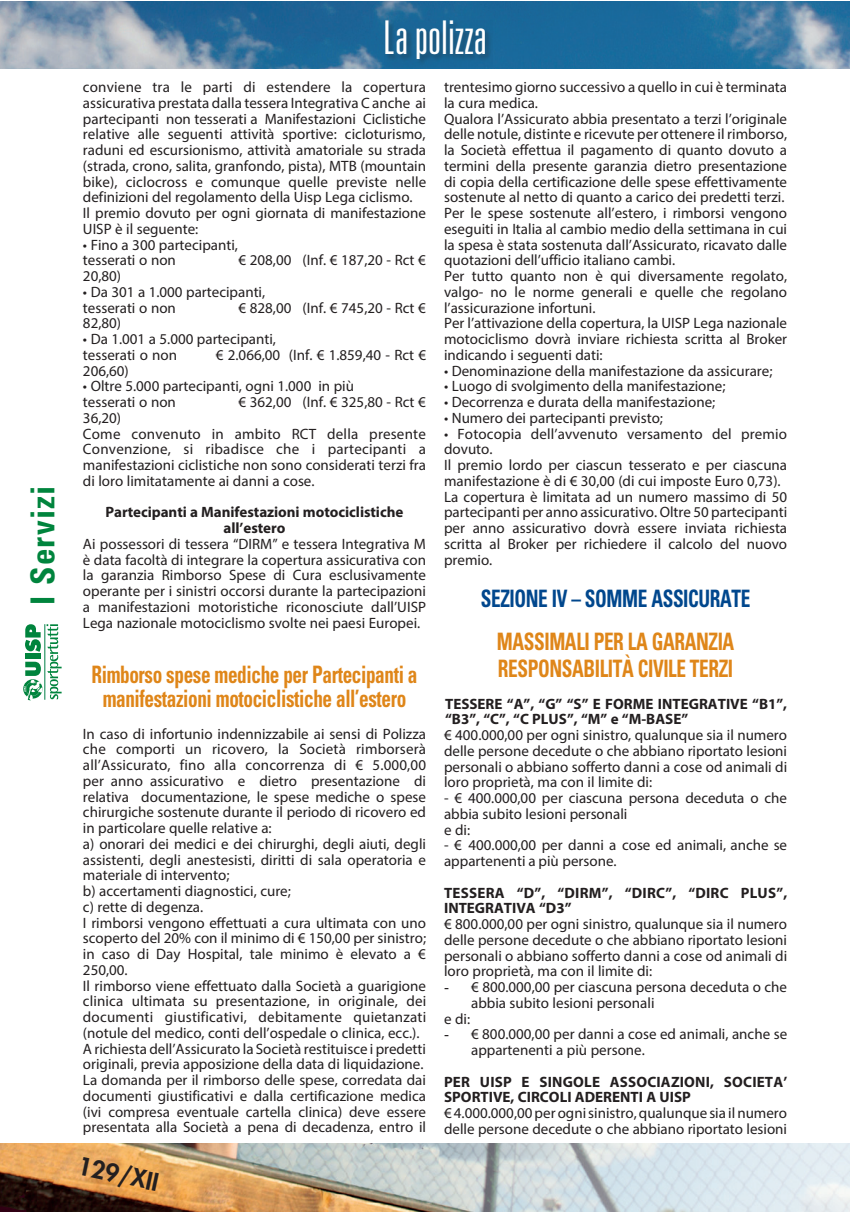
<style>
.page{position:relative;width:851px;height:1212px;background:#fff}
.page>*{position:absolute;margin:0;border:0;box-sizing:border-box;transform-origin:0 0}
.t1{font:300 ultra-condensed 46.5px "Univers LT Std";color:#fff}
.t2{font:700 condensed 33px "Univers LT Std";letter-spacing:.04em;color:#00843d}
.t3{font:700 condensed 24px/24px "Univers LT Std";letter-spacing:-.02em;color:#df8619;text-align:center;scale:.8 1}
.t4{font:700 condensed 24px "Univers LT Std";letter-spacing:-.02em;color:#01478d;scale:.8 1}
.t5{font:800 24px "Futura Std";color:#231f20}
.t6{font:15px/15.8px "Myriad Pro";color:#231f20}
.t7{font:700 15px/15.8px "Myriad Pro";color:#231f20}
.t8{font:15px "Times New Roman";color:#231f20}
</style>
<div class="page">
<img style="left:0;top:1px;width:849px;height:67px">
<img style="left:0;top:1144px;width:849px;height:68px">
<div style="left:384px;top:20px;width:108px;height:47px;background:#231f20;opacity:.4"></div>
<svg style="left:24px;top:624px;width:38px;height:77px"></svg>
<h2 class="t2" style="left:22px;top:605px;width:121px;rotate:-90deg">I Servizi</h2>
<h1 class="t1" style="left:383px;top:14px;width:105px">La polizza</h1>
<p class="t6" style="left:83px;top:79px;width:345px">conviene tra le parti di estendere la copertura assicurativa prestata dalla tessera Integrativa C anche ai partecipanti non tesserati a Manifestazioni Ciclistiche relative alle seguenti attività sportive: cicloturismo, raduni ed escursionismo, attività amatoriale su strada (strada, crono, salita, granfondo, pista), MTB (mountain bike), ciclocross e comunque quelle previste nelle definizioni del regolamento della Uisp Lega ciclismo.<br>Il premio dovuto per ogni giornata di manifestazione UISP è il seguente:</p>
<p class="t6" style="left:83px;top:236px;width:156px">• Fino a 300 partecipanti, tesserati o non</p>
<p class="t6" style="left:238px;top:252px;width:189px">€ 208,00 (Inf. € 187,20 - Rct €</p>
<p class="t6" style="left:83px;top:268px;width:40px">20,80)</p>
<p class="t6" style="left:83px;top:284px;width:184px">• Da 301 a 1.000 partecipanti, tesserati o non</p>
<p class="t6" style="left:238px;top:299px;width:189px">€ 828,00 (Inf. € 745,20 - Rct €</p>
<p class="t6" style="left:83px;top:315px;width:40px">82,80)</p>
<p class="t6" style="left:83px;top:331px;width:194px">• Da 1.001 a 5.000 partecipanti, tesserati o non</p>
<p class="t6" style="left:216px;top:347px;width:212px">€ 2.066,00 (Inf. € 1.859,40 - Rct €</p>
<p class="t6" style="left:83px;top:362px;width:47px">206,60)</p>
<p class="t6" style="left:83px;top:378px;width:272px">• Oltre 5.000 partecipanti, ogni 1.000 in più tesserati o non</p>
<p class="t6" style="left:238px;top:394px;width:189px">€ 362,00 (Inf. € 325,80 - Rct €</p>
<p class="t6" style="left:83px;top:410px;width:344px">36,20)<br>Come convenuto in ambito RCT della presente Convenzione, si ribadisce che i partecipanti a manifestazioni ciclistiche non sono considerati terzi fra di loro limitatamente ai danni a cose.</p>
<p class="t7" style="left:106px;top:504px;width:299px;text-align:center">Partecipanti a Manifestazioni motociclistiche all’estero</p>
<p class="t6" style="left:83px;top:536px;width:344px;text-align:justify">Ai possessori di tessera “DIRM” e tessera Integrativa M è data facoltà di integrare la copertura assicurativa con la garanzia Rimborso Spese di Cura esclusivamente operante per i sinistri occorsi durante la partecipazioni a manifestazioni motoristiche riconosciute dall’UISP Lega nazionale motociclismo svolte nei paesi Europei.</p>
<h3 class="t3" style="left:91px;top:662px;width:409px">Rimborso spese mediche per Partecipanti a manifestazioni motociclistiche all’estero</h3>
<p class="t6" style="left:83px;top:725px;width:345px">In caso di infortunio indennizzabile ai sensi di Polizza che comporti un ricovero, la Società rimborserà all’Assicurato, fino alla concorrenza di € 5.000,00 per anno assicurativo e dietro presentazione di relativa documentazione, le spese mediche o spese chirurgiche sostenute durante il periodo di ricovero ed in particolare quelle relative a:<br>a) onorari dei medici e dei chirurghi, degli aiuti, degli assistenti, degli anestesisti, diritti di sala operatoria e materiale di intervento;<br>b) accertamenti diagnostici, cure;<br>c) rette di degenza.<br>I rimborsi vengono effettuati a cura ultimata con uno scoperto del 20% con il minimo di € 150,00 per sinistro; in caso di Day Hospital, tale minimo è elevato a € 250,00.<br>Il rimborso viene effettuato dalla Società a guarigione clinica ultimata su presentazione, in originale, dei documenti giustificativi, debitamente quietanzati (notule del medico, conti dell’ospedale o clinica, ecc.).<br>A richiesta dell’Assicurato la Società restituisce i predetti originali, previa apposizione della data di liquidazione.<br>La domanda per il rimborso delle spese, corredata dai documenti giustificativi e dalla certificazione medica (ivi compresa eventuale cartella clinica) deve essere presentata alla Società a pena di decadenza, entro il</p>
<h3 class="t5" style="left:81px;top:1150px;width:83px;rotate:12deg">129/XII</h3>
<p class="t6" style="left:444px;top:79px;width:344px">trentesimo giorno successivo a quello in cui è terminata la cura medica.<br>Qualora l’Assicurato abbia presentato a terzi l’originale delle notule, distinte e ricevute per ottenere il rimborso, la Società effettua il pagamento di quanto dovuto a termini della presente garanzia dietro presentazione di copia della certificazione delle spese effettivamente sostenute al netto di quanto a carico dei predetti terzi.<br>Per le spese sostenute all’estero, i rimborsi vengono eseguiti in Italia al cambio medio della settimana in cui la spesa è stata sostenuta dall’Assicurato, ricavato dalle quotazioni dell’ufficio italiano cambi.<br>Per tutto quanto non è qui diversamente regolato, valgo- no le norme generali e quelle che regolano l’assicurazione infortuni.<br>Per l’attivazione della copertura, la UISP Lega nazionale motociclismo dovrà inviare richiesta scritta al Broker indicando i seguenti dati:</p>
<p class="t6" style="left:444px;top:362px;width:330px">• Denominazione della manifestazione da assicurare;</p>
<p class="t6" style="left:444px;top:378px;width:283px">• Luogo di svolgimento della manifestazione;</p>
<p class="t6" style="left:444px;top:394px;width:273px">• Decorrenza e durata della manifestazione;</p>
<p class="t6" style="left:444px;top:410px;width:220px">• Numero dei partecipanti previsto;</p>
<p class="t6" style="left:444px;top:425px;width:344px">• Fotocopia dell’avvenuto versamento del premio dovuto.<br>Il premio lordo per ciascun tesserato e per ciascuna manifestazione è di € 30,00 (di cui imposte Euro 0,73).<br>La copertura è limitata ad un numero massimo di 50 partecipanti per anno assicurativo. Oltre 50 partecipanti per anno assicurativo dovrà essere inviata richiesta scritta al Broker per richiedere il calcolo del nuovo premio.</p>
<h3 class="t4" style="left:480px;top:584px;width:338px">SEZIONE IV – SOMME ASSICURATE</h3>
<h3 class="t3" style="left:496px;top:628px;width:298px;line-height:27px;text-align:left">MASSIMALI PER LA GARANZIA<br>RESPONSABILITÀ CIVILE TERZI</h3>
<p class="t7" style="left:445px;top:695px;width:343px">TESSERE “A”, “G” “S” E FORME INTEGRATIVE “B1”, “B3”, “C”, “C PLUS”, “M” e “M-BASE”</p>
<p class="t6" style="left:444px;top:727px;width:344px;text-align:justify">€ 400.000,00 per ogni sinistro, qualunque sia il numero delle persone decedute o che abbiano riportato lesioni personali o abbiano sofferto danni a cose od animali di loro proprietà, ma con il limite di:</p>
<p class="t6" style="left:444px;top:790px;width:344px">- € 400.000,00 per ciascuna persona deceduta o che abbia subito lesioni personali<br>e di:</p>
<p class="t6" style="left:444px;top:837px;width:344px">- € 400.000,00 per danni a cose ed animali, anche se appartenenti a più persone.</p>
<p class="t7" style="left:444px;top:884px;width:345px">TESSERA “D”, “DIRM”, “DIRC”, “DIRC PLUS”,<br>INTEGRATIVA “D3”</p>
<p class="t6" style="left:444px;top:916px;width:344px;text-align:justify">€ 800.000,00 per ogni sinistro, qualunque sia il numero delle persone decedute o che abbiano riportato lesioni personali o abbiano sofferto danni a cose od animali di loro proprietà, ma con il limite di:</p>
<p class="t8" style="left:444px;top:979px;width:6px">--</p>
<p class="t6" style="left:471px;top:979px;width:317px">€ 800.000,00 per ciascuna persona deceduta o che abbia subito lesioni personali</p>
<p class="t6" style="left:444px;top:1010px;width:28px">e di:</p>
<p class="t8" style="left:444px;top:1026px;width:6px">--</p>
<p class="t6" style="left:471px;top:1026px;width:317px">€ 800.000,00 per danni a cose ed animali, anche se appartenenti a più persone.</p>
<p class="t7" style="left:444px;top:1073px;width:345px">PER UISP E SINGOLE ASSOCIAZIONI, SOCIETA’<br>SPORTIVE, CIRCOLI ADERENTI A UISP</p>
<p class="t6" style="left:444px;top:1105px;width:344px">€ 4.000.000,00 per ogni sinistro, qualunque sia il numero delle persone decedute o che abbiano riportato lesioni</p>
</div>
